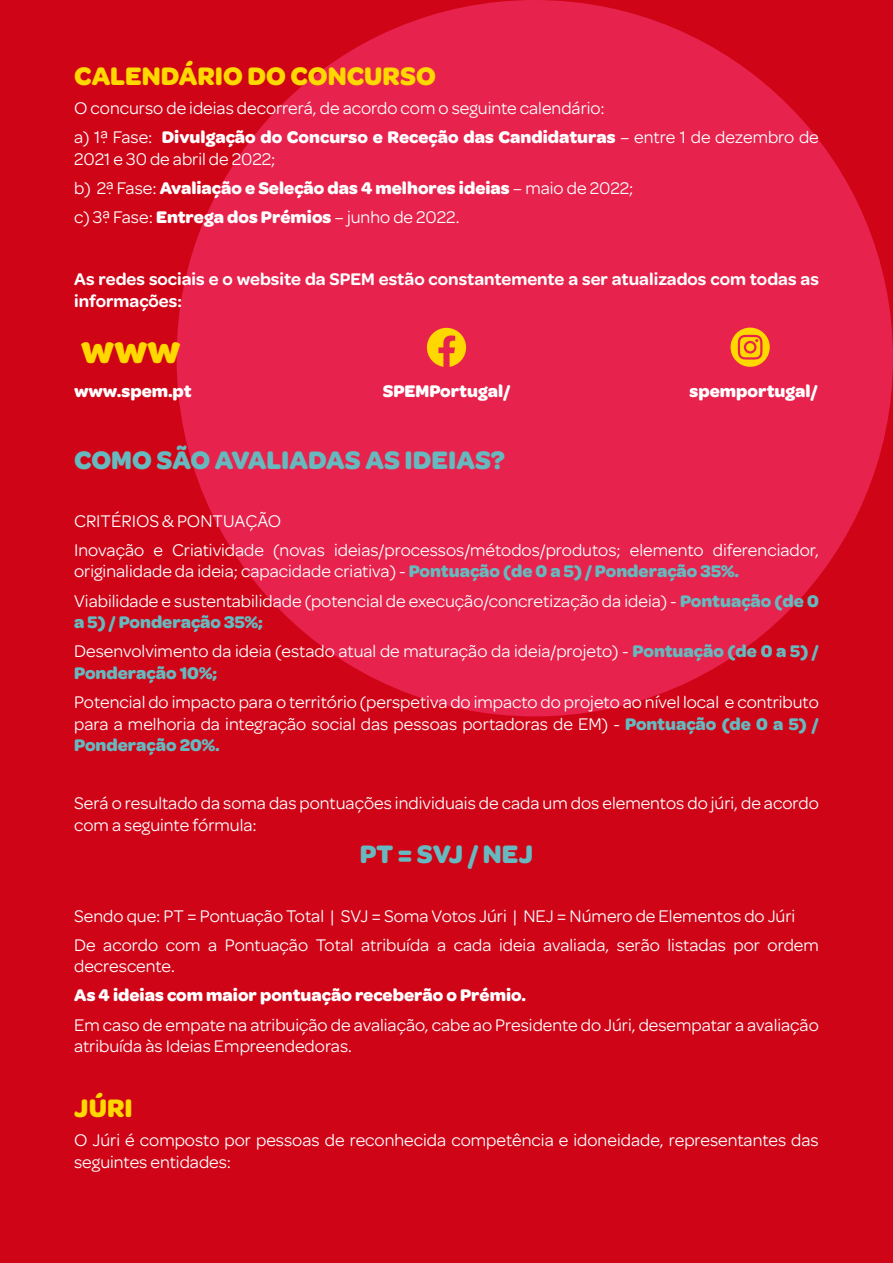
<style>
.page{position:relative;width:893px;height:1263px;background:#cf0417}
.page>*{position:absolute;margin:0;border:0;box-sizing:border-box;transform-origin:0 0}
.t1{font:700 41.55px "Omnes";color:#ffd800}
.t2{font:700 27px "Omnes";color:#66b9be}
.t3{font:700 27px "Omnes";color:#ffd800}
.t4{font:18px/29.1px "Omnes";color:#fff}
.t5{font:600 18px/21.6px "Omnes";color:#fff}
.t6{font:700 18px "Omnes";color:#fff}
.t7{font:700 18px "Omnes";color:#66b9be}
.s1{font-weight:700}
.s2{font-weight:700;color:#66b9be}
</style>
<div class="page">
<div style="left:177px;top:0;width:716px;height:716px;background:#e6224d;border-radius:50%"></div>
<svg style="left:427px;top:328px;width:39px;height:39px"></svg>
<svg style="left:730px;top:328px;width:40px;height:39px"></svg>
<h2 class="t3" style="left:74px;top:61px;width:363px">CALENDÁRIO DO CONCURSO</h2>
<p class="t4" style="left:74px;top:94px;width:746px">O concurso de ideias decorrerá, de acordo com o seguinte calendário:<br>a) 1ª Fase: <span class="s1">Divulgação do Concurso e Receção das Candidaturas</span> – entre 1 de dezembro de</p>
<p class="t4" style="left:74px;top:144px;width:561px">2021 e 30 de abril de 2022;<br>b) 2ª Fase: <span class="s1">Avaliação e Seleção das 4 melhores ideias</span> – maio de 2022; c) 3ª Fase: <span class="s1">Entrega dos Prémios</span> – junho de 2022.</p>
<p class="t5" style="left:74px;top:268px;width:746px">As redes sociais e o website da SPEM estão constantemente a ser atualizados com todas as informações:</p>
<h1 class="t1" style="left:81px;top:325px;width:101px">www</h1>
<p class="t6" style="left:74px;top:381px;width:119px">www.spem.pt</p>
<p class="t6" style="left:383px;top:381px;width:129px">SPEMPortugal/</p>
<p class="t6" style="left:690px;top:381px;width:129px">spemportugal/</p>
<h2 class="t2" style="left:74px;top:444px;width:432px">COMO SÃO AVALIADAS AS IDEIAS?</h2>
<p class="t4" style="left:74px;top:506px;width:746px">CRITÉRIOS &amp; PONTUAÇÃO<br>Inovação e Criatividade (novas ideias/processos/métodos/produtos; elemento diferenciador,</p>
<p class="t4" style="left:74px;top:557px;width:746px">originalidade da ideia; capacidade criativa) - <span class="s2">Pontuação (de 0 a 5) / Ponderação 35%.<br></span>Viabilidade e sustentabilidade (potencial de execução/concretização da ideia) - <span class="s2">Pontuação (de 0</span></p>
<p class="t4" style="left:74px;top:608px;width:746px"><span class="s2">a 5) / Ponderação 35%;<br></span>Desenvolvimento da ideia (estado atual de maturação da ideia/projeto) - <span class="s2">Pontuação (de 0 a 5) /</span></p>
<p class="t7" style="left:74px;top:662px;width:145px">Ponderação 10%;</p>
<p class="t4" style="left:74px;top:691px;width:746px;line-height:21.6px;text-align:justify">Potencial do impacto para o território (perspetiva do impacto do projeto ao nível local e contributo para a melhoria da integração social das pessoas portadoras de EM) - <span class="s2">Pontuação (de 0 a 5) / Ponderação 20%.</span></p>
<p class="t4" style="left:74px;top:793px;width:746px;line-height:21.6px">Será o resultado da soma das pontuações individuais de cada um dos elementos do júri, de acordo com a seguinte fórmula:</p>
<h2 class="t2" style="left:360px;top:839px;width:175px">PT = SVJ / NEJ</h2>
<p class="t4" style="left:74px;top:901px;width:746px">Sendo que: PT = Pontuação Total | SVJ = Soma Votos Júri | NEJ = Número de Elementos do Júri<br>De acordo com a Pontuação Total atribuída a cada ideia avaliada, serão listadas por ordem</p>
<p class="t4" style="left:74px;top:952px;width:102px">decrescente.</p>
<p class="t6" style="left:74px;top:985px;width:453px">As 4 ideias com maior pontuação receberão o Prémio.</p>
<p class="t4" style="left:74px;top:1014px;width:746px;line-height:21.6px">Em caso de empate na atribuição de avaliação, cabe ao Presidente do Júri, desempatar a avaliação atribuída às Ideias Empreendedoras.</p>
<h2 class="t3" style="left:74px;top:1093px;width:60px">JÚRI</h2>
<p class="t4" style="left:74px;top:1129px;width:746px;line-height:21.6px">O Júri é composto por pessoas de reconhecida competência e idoneidade, representantes das seguintes entidades:</p>
</div>
